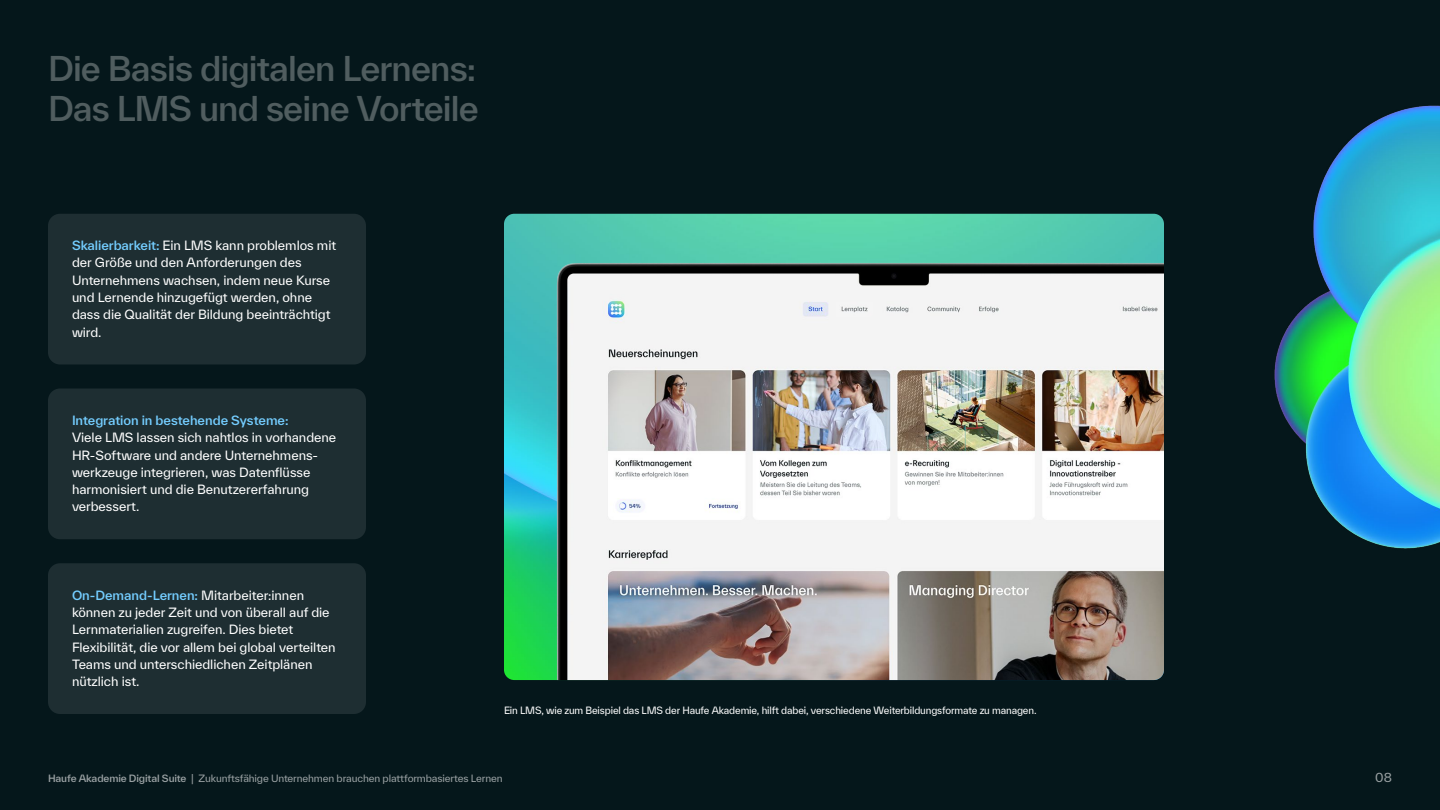
<style>
.page{position:relative;width:1440px;height:810px;background:#05171b}
.page>*{position:absolute;margin:0;border:0;box-sizing:border-box;transform-origin:0 0}
.t1{font:500 33px/39.6px "TWK Everett";letter-spacing:-.025em;color:#505d5f}
.t2{font:12.38px/17.2px "TWK Everett";letter-spacing:-.005em;color:#fff}
.t3{font:500 12.38px "TWK Everett";letter-spacing:-.005em;color:#74cdff}
.t4{font:12px "TWK Everett";color:#9ba2a4}
.t5{font:9.75px "TWK Everett";letter-spacing:-.015em;color:#fff}
.t6{font:9.75px "TWK Everett";letter-spacing:-.015em;color:#9ba2a4}
.s1{font-weight:500;color:#74cdff}
.s2{font-weight:500}
</style>
<div class="page">
<img style="left:930px;top:105px;width:510px;height:444px">
<img style="left:504px;top:214px;width:660px;height:466px">
<img style="left:539px;top:245px;width:625px;height:435px">
<div style="left:48px;top:214px;width:318px;height:150px;background:#1e2e32;border-radius:12px"></div>
<div style="left:48px;top:563px;width:318px;height:151px;background:#1e2e32;border-radius:12px"></div>
<div style="left:48px;top:388px;width:318px;height:151px;background:#1e2e32;border-radius:12px"></div>
<h1 class="t1" style="left:48px;top:49px;width:432px">Die Basis digitalen Lernens:<br>Das LMS und seine Vorteile</h1>
<p class="t2" style="left:72px;top:237px;width:266px"><span class="s1">Skalierbarkeit:</span> Ein LMS kann problemlos mit der Größe und den Anforderungen des Unternehmens wachsen, indem neue Kurse und Lernende hinzugefügt werden, ohne dass die Qualität der Bildung beeinträchtigt wird.</p>
<p class="t3" style="left:72px;top:412px;width:218px">Integration in bestehende Systeme:</p>
<p class="t2" style="left:72px;top:429px;width:266px">Viele LMS lassen sich nahtlos in vorhandene HR-Software und andere Unternehmens&shy;werkzeuge integrieren, was Datenflüsse harmonisiert und die Benutzererfahrung verbessert.</p>
<p class="t2" style="left:72px;top:586px;width:265px"><span class="s1">On-Demand-Lernen:</span> Mitarbeiter:innen können zu jeder Zeit und von überall auf die Lernmaterialien zugreifen. Dies bietet Flexibilität, die vor allem bei global verteilten Teams und unterschiedlichen Zeitplänen nützlich ist.</p>
<p class="t5" style="left:504px;top:704px;width:534px">Ein LMS, wie zum Beispiel das LMS der Haufe Akademie, hilft dabei, verschiedene Weiterbildungsformate zu managen.</p>
<p class="t6" style="left:48px;top:772px;width:456px"><span class="s2">Haufe Akademie Digital Suite</span> | Zukunftsfähige Unternehmen brauchen plattformbasiertes Lernen</p>
<p class="t4" style="left:1375px;top:769px;width:18px">08</p>
</div>
